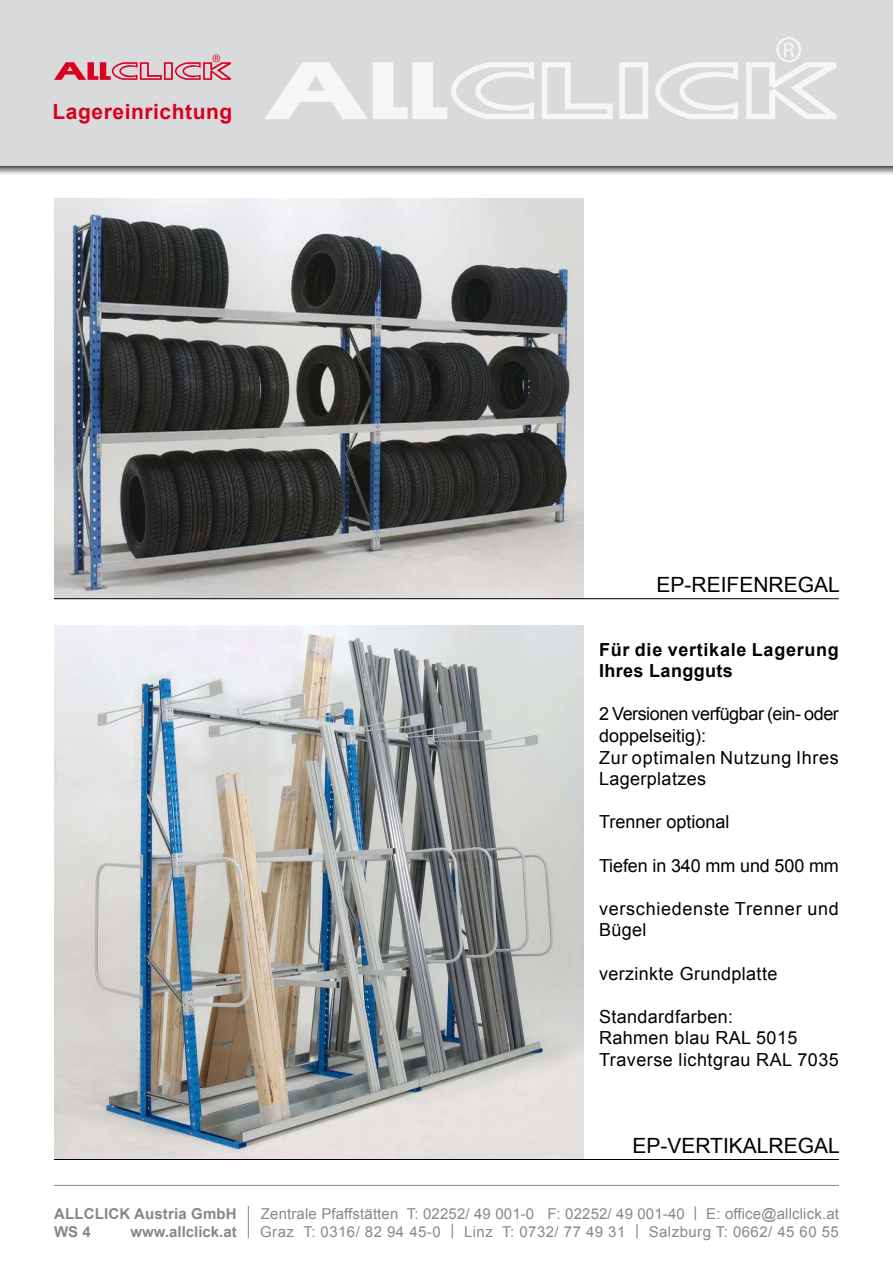
<style>
.page{position:relative;width:893px;height:1263px;background:#fff}
.page>*{position:absolute;margin:0;border:0;box-sizing:border-box;transform-origin:0 0}
.t1{font:21px "Arial";color:#000}
.t2{font:700 21px "Arial";letter-spacing:.025em;color:#d90022}
.t3{font:18px/21.6px "Arial";color:#000}
.t4{font:18px/21.6px "Arial";letter-spacing:.02em;color:#000}
.t5{font:700 18px/21.6px "Arial";letter-spacing:.04em;color:#000}
.t6{font:18px/21.6px "Arial";letter-spacing:.04em;color:#000}
.t7{font:18px "Arial";letter-spacing:-.005em;color:#000}
.t8{font:15px/18px "Arial";letter-spacing:.01em;color:#888889}
.t9{font:700 15px/18px "Arial";letter-spacing:.01em;color:#888889}
</style>
<div class="page">
<img style="left:54px;top:626px;width:529px;height:533px">
<hr style="left:54px;top:1159px;width:785px;height:1px;background:#000">
<img style="left:54px;top:199px;width:529px;height:399px">
<hr style="left:54px;top:598px;width:785px;height:1px;background:#000">
<img style="left:0;top:166px;width:893px;height:8px">
<div style="left:0;top:0;width:893px;height:166px;background:#d9dadb"></div>
<svg style="left:619px;top:62px;width:29px;height:57px"></svg>
<svg style="left:542px;top:62px;width:71px;height:57px"></svg>
<svg style="left:746px;top:37px;width:91px;height:82px"></svg>
<svg style="left:655px;top:62px;width:83px;height:57px"></svg>
<svg style="left:265px;top:62px;width:269px;height:57px"></svg>
<svg style="left:54px;top:54px;width:177px;height:26px"></svg>
<hr style="left:54px;top:1185px;width:785px;height:1px;background:#888889">
<hr style="left:248px;top:1206px;width:1px;height:32px;background:#888889">
<h1 class="t2" style="left:52px;top:98px;width:182px">Lagereinrichtung</h1>
<h1 class="t1" style="left:656px;top:571px;width:185px">EP-REIFENREGAL</h1>
<p class="t5" style="left:599px;top:639px;width:241px">Für die vertikale Lagerung<br>Ihres Langguts</p>
<p class="t3" style="left:599px;top:703px;width:241px">2 Versionen verfügbar (ein- oder doppelseitig):<br>Zur optimalen Nutzung Ihres<br>Lagerplatzes</p>
<p class="t3" style="left:599px;top:811px;width:132px">Trenner optional</p>
<p class="t7" style="left:599px;top:853px;width:241px">Tiefen in 340 mm und 500 mm</p>
<p class="t6" style="left:599px;top:898px;width:241px">verschiedenste Trenner und<br>Bügel</p>
<p class="t4" style="left:599px;top:963px;width:180px">verzinkte Grundplatte</p>
<p class="t4" style="left:599px;top:1006px;width:241px">Standardfarben:<br>Rahmen blau RAL 5015<br>Traverse lichtgrau RAL 7035</p>
<p class="t9" style="left:54px;top:1205px;width:184px">ALLCLICK Austria GmbH<br>WS 4</p>
<p class="t9" style="left:131px;top:1223px;width:108px">www.allclick.at</p>
<h1 class="t1" style="left:632px;top:1132px;width:209px">EP-VERTIKALREGAL</h1>
<p class="t8" style="left:260px;top:1205px;width:580px">Zentrale Pfaffstätten T: 02252/ 49 001-0 F: 02252/ 49 001-40 | E: office@allclick.at<br>Graz T: 0316/ 82 94 45-0 | Linz T: 0732/ 77 49 31 | Salzburg T: 0662/ 45 60 55</p>
</div>
